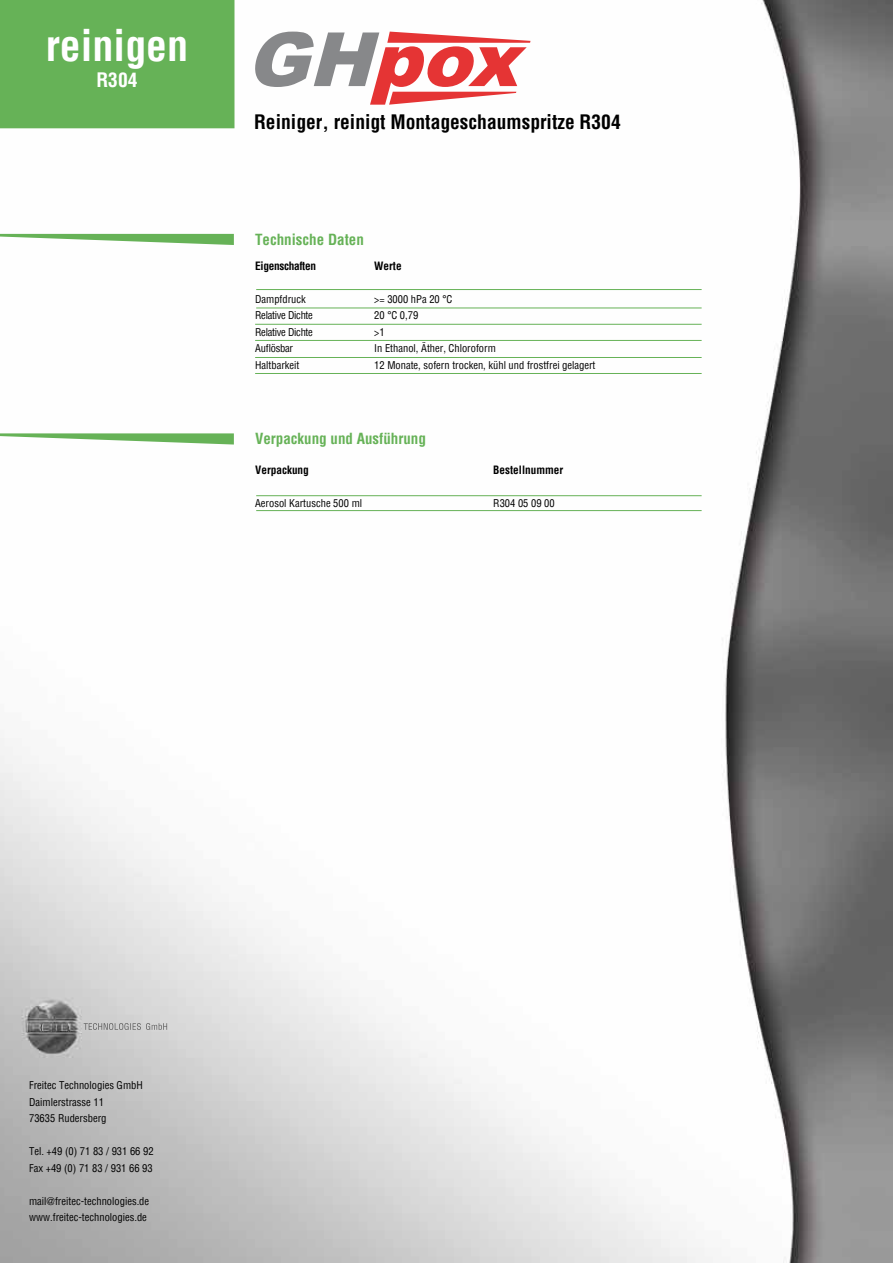
<style>
.page{position:relative;width:893px;height:1263px;background:#fff}
.page>*{position:absolute;margin:0;border:0;box-sizing:border-box;transform-origin:0 0}
.t1{font:700 condensed 42px "Helvetica";color:#fff}
.t2{font:700 condensed 19.5px "Helvetica";color:#000}
.t3{font:700 condensed 19.5px "Helvetica";color:#fff}
.t4{font:700 condensed 15px "Helvetica";color:#66b257}
.t5{font:700 condensed 11.25px "Helvetica";color:#000}
.t6{font:700 condensed 11.25px "Helvetica";letter-spacing:-.025em;color:#000}
.t7{font:condensed 10.5px/16.5px "Helvetica";color:#000}
.t8{font:condensed 10.5px/16.5px "Helvetica";letter-spacing:-.025em;color:#000}
</style>
<div class="page">
<img style="left:0;top:0;width:893px;height:1263px">
<img style="left:93px;top:1023px;width:57px;height:7px">
<div style="left:0;top:0;width:234px;height:128px;background:#66b257"></div>
<svg style="left:255px;top:32px;width:275px;height:73px"></svg>
<svg style="left:0;top:234px;width:234px;height:11px"></svg>
<hr style="left:256px;top:289px;width:446px;height:1px;background:#66b257">
<hr style="left:256px;top:495px;width:446px;height:1px;background:#66b257">
<hr style="left:256px;top:308px;width:446px;height:1px;background:#66b257">
<svg style="left:0;top:433px;width:234px;height:11px"></svg>
<hr style="left:255px;top:357px;width:447px;height:1px;background:#66b257">
<hr style="left:255px;top:324px;width:447px;height:1px;background:#66b257">
<hr style="left:256px;top:510px;width:446px;height:1px;background:#66b257">
<hr style="left:255px;top:373px;width:447px;height:1px;background:#66b257">
<hr style="left:255px;top:340px;width:447px;height:1px;background:#66b257">
<h1 class="t1" style="left:46px;top:18px;width:144px">reinigen</h1>
<h2 class="t3" style="left:96px;top:67px;width:43px">R304</h2>
<h2 class="t2" style="left:254px;top:109px;width:368px">Reiniger, reinigt Montageschaumspritze R304</h2>
<h3 class="t4" style="left:255px;top:230px;width:110px">Technische Daten</h3>
<p class="t6" style="left:255px;top:258px;width:62px">Eigenschaften</p>
<p class="t8" style="left:255px;top:291px;width:59px">Dampfdruck<br>Relative Dichte<br>Relative Dichte<br>Auflösbar<br>Haltbarkeit</p>
<p class="t5" style="left:374px;top:258px;width:29px">Werte</p>
<p class="t7" style="left:374px;top:291px;width:223px">&gt;= 3000 hPa 20 °C<br>20 °C 0,79<br>&gt;1<br>In Ethanol, Äther, Chloroform<br>12 Monate, sofern trocken, kühl und frostfrei gelagert</p>
<h3 class="t4" style="left:255px;top:429px;width:172px">Verpackung und Ausführung</h3>
<p class="t5" style="left:255px;top:462px;width:55px">Verpackung</p>
<p class="t7" style="left:255px;top:495px;width:109px">Aerosol Kartusche 500 ml</p>
<p class="t5" style="left:493px;top:462px;width:72px">Bestellnummer</p>
<p class="t7" style="left:493px;top:494px;width:63px">R304 05 09 00</p>
<p class="t7" style="left:29px;top:1077px;width:115px">Freitec Technologies GmbH<br>Daimlerstrasse 11<br>73635 Rudersberg</p>
<p class="t7" style="left:29px;top:1143px;width:126px">Tel. +49 (0) 71 83 / 931 66 92<br>Fax +49 (0) 71 83 / 931 66 93</p>
<p class="t7" style="left:29px;top:1192px;width:122px">mail@freitec-technologies.de www.freitec-technologies.de</p>
</div>
